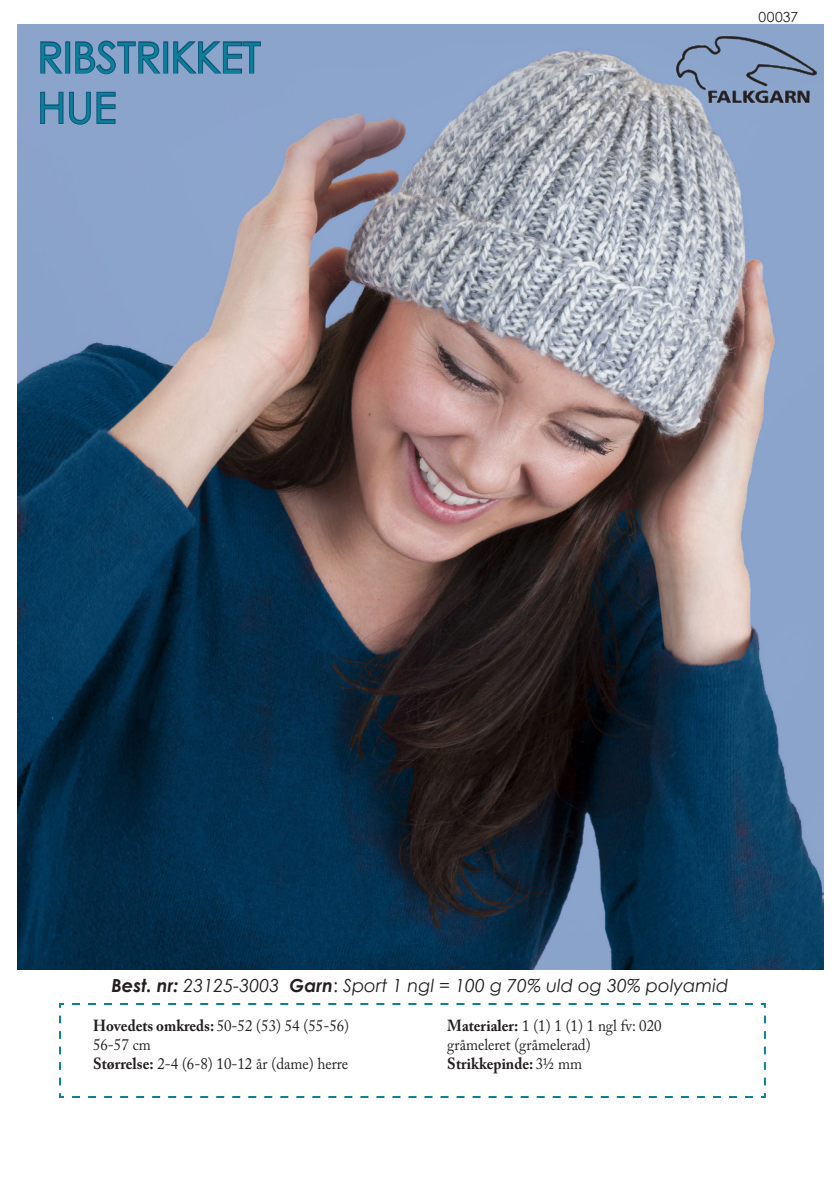
<style>
.page{position:relative;width:840px;height:1191px;background:#fff}
.page>*{position:absolute;margin:0;border:0;box-sizing:border-box;transform-origin:0 0}
.t1{font:42px "Century Gothic";color:#0b7f9b}
.t2{font:italic 18px "Century Gothic";color:#231f20}
.t3{font:16px/19.2px "Adobe Caslon Pro";color:#231f20;scale:.93 1}
.t4{font:700 16px "Adobe Caslon Pro";color:#231f20;scale:.93 1}
.t5{font:14px "Century Gothic";letter-spacing:.02em;color:#231f20}
.s1{font-weight:700}
.s2{font-style:normal}
.s3{font-weight:400}
</style>
<div class="page">
<svg style="left:59px;top:1003px;width:707px;height:95px"></svg>
<img style="left:18px;top:24px;width:804px;height:945px">
<svg style="left:39px;top:40px;width:26px;height:34px"></svg>
<div style="left:65px;top:41px;width:5px;height:33px;border:2px solid #105475"></div>
<svg style="left:74px;top:39px;width:89px;height:36px;background:#6088ad"></svg>
<div style="left:163px;top:41px;width:5px;height:33px;border:2px solid #105475"></div>
<svg style="left:172px;top:40px;width:90px;height:34px;background:#5f87ac"></svg>
<svg style="left:39px;top:82px;width:78px;height:44px;background:#6a8eb4"></svg>
<img style="left:676px;top:37px;width:141px;height:68px">
<p class="t1" style="left:37px;top:32px;width:224px">RIBSTRIKKET</p>
<p class="t1" style="left:37px;top:82px;width:80px">HUE</p>
<p class="t5" style="left:758px;top:8px;width:41px">00037</p>
<p class="t2" style="left:111px;top:974px;width:618px"><span class="s1">Best. nr:</span> 23125-3003 <span class="s1">Garn</span><span class="s2">:</span> Sport 1 ngl = 100 g 70% uld og 30% polyamid</p>
<p class="t3" style="left:93px;top:1015px;width:277px"><span class="s1">Hovedets omkreds:</span> 50-52 (53) 54 (55-56)<br>56-57 cm</p>
<p class="t3" style="left:93px;top:1054px;width:276px"><span class="s1">Størrelse:</span> 2-4 (6-8) 10-12 år (dame) herre</p>
<p class="t3" style="left:447px;top:1015px;width:232px"><span class="s1">Materialer:</span> 1 (1) 1 (1) 1 ngl fv: 020</p>
<p class="t3" style="left:447px;top:1035px;width:155px">gråmeleret (gråmelerad)</p>
<p class="t4" style="left:447px;top:1054px;width:146px">Strikkepinde: <span class="s3">3½ mm</span></p>
</div>
